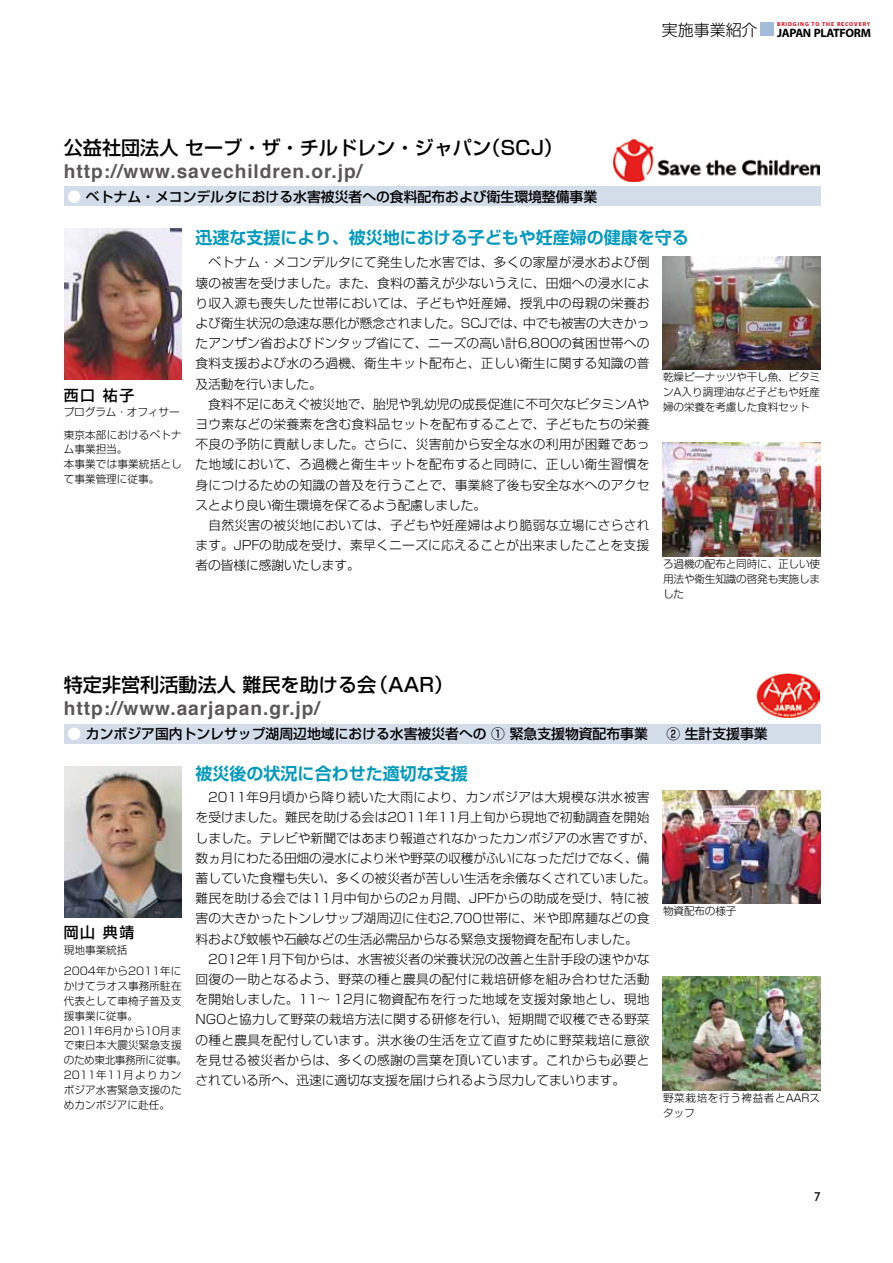
<style>
.page{position:relative;width:893px;height:1263px;background:#fff}
.page>*{position:absolute;margin:0;border:0;box-sizing:border-box;transform-origin:0 0}
.t1{font:700 19.2px "Helvetica";letter-spacing:.05em;color:#595757}
.t2{font:500 19.2px "Shin Go Pr 6";color:#000}
.t3{font:700 16.95px "Shin Go Pr 6 De";color:#0099bd}
.t4{font:500 14.85px "Shin Go Pr 6";letter-spacing:.1em;color:#000}
.t5{font:500 13.8px "Shin Go Pr 6";color:#000}
.t6{font:300 12.75px/20.2px "Shin Go Pr 6";letter-spacing:.015em;color:#000}
.t7{font:12.75px "Gill Sans";color:#000}
.t8{font:700 12.15px "Myriad Pro";letter-spacing:-.025em;color:#000}
.t9{font:300 10.65px/14.9px "Shin Go Pr 6";color:#000}
.t10{font:300 10.65px/14.9px "Shin Go Pr 6";letter-spacing:.055em;color:#000}
.t11{font:700 5.7px "Myriad Pro";letter-spacing:.15em;color:#e60012}
.s1{color:#fff}
.s2{font-family:"Shin Go Pr 6";font-weight:300;font-size:15.9px}
</style>
<div class="page">
<div style="left:64px;top:186px;width:757px;height:20px;background:#d3ddea"></div>
<img style="left:64px;top:229px;width:118px;height:150px">
<img style="left:663px;top:256px;width:157px;height:114px">
<img style="left:663px;top:442px;width:157px;height:114px">
<img style="left:614px;top:139px;width:206px;height:42px">
<div style="left:64px;top:724px;width:757px;height:20px;background:#d3ddea"></div>
<img style="left:64px;top:766px;width:118px;height:151px">
<img style="left:663px;top:790px;width:157px;height:114px">
<img style="left:663px;top:976px;width:157px;height:114px">
<img style="left:757px;top:673px;width:63px;height:45px">
<div style="left:760px;top:23px;width:13px;height:13px;background:#a3bbdb"></div>
<h1 class="t2" style="left:64px;top:132px;width:501px">公益社団法人 セーブ・ザ・チルドレン・ジャパン（SCJ）</h1>
<h1 class="t1" style="left:64px;top:155px;width:300px">http://www.savechildren.or.jp/</h1>
<p class="t5" style="left:68px;top:185px;width:531px"><span class="s1">●</span> ベトナム・メコンデルタにおける水害被災者への食料配布および衛生環境整備事業</p>
<p class="t8" style="left:662px;top:24px;width:211px"><span class="s2">実施事業紹介</span> JAPAN PLATFORM</p>
<p class="t11" style="left:777px;top:20px;width:95px">BRIDGING TO THE RECOVERY</p>
<p class="t4" style="left:64px;top:383px;width:72px">西口 祐子</p>
<p class="t9" style="left:64px;top:404px;width:117px">プログラム・オフィサー</p>
<p class="t9" style="left:64px;top:426px;width:119px">東京本部におけるベトナム事業担当。<br>本事業では事業統括として事業管理に従事。</p>
<h2 class="t3" style="left:196px;top:223px;width:495px">迅速な支援により、被災地における子どもや妊産婦の健康を守る</h2>
<p class="t6" style="left:196px;top:251px;width:455px">　ベトナム・メコンデルタにて発生した水害では、多くの家屋が浸水および倒壊の被害を受けました。また、食料の蓄えが少ないうえに、田畑への浸水により収入源も喪失した世帯においては、子どもや妊産婦、授乳中の母親の栄養および衛生状況の急速な悪化が懸念されました。SCJでは、中でも被害の大きかったアンザン省およびドンタップ省にて、ニーズの高い計6,800の貧困世帯への食料支援および水のろ過機、衛生キット配布と、正しい衛生に関する知識の普及活動を行いました。<br>　食料不足にあえぐ被災地で、胎児や乳幼児の成長促進に不可欠なビタミンAやヨウ素などの栄養素を含む食料品セットを配布することで、子どもたちの栄養不良の予防に貢献しました。さらに、災害前から安全な水の利用が困難であった地域において、ろ過機と衛生キットを配布すると同時に、正しい衛生習慣を身につけるための知識の普及を行うことで、事業終了後も安全な水へのアクセスとより良い衛生環境を保てるよう配慮しました。<br>　自然災害の被災地においては、子どもや妊産婦はより脆弱な立場にさらされます。JPFの助成を受け、素早くニーズに応えることが出来ましたことを支援者の皆様に感謝いたします。</p>
<p class="t9" style="left:663px;top:369px;width:159px;text-align:justify">乾燥ピーナッツや干し魚、ビタミンA入り調理油など子どもや妊産婦の栄養を考慮した食料セット</p>
<p class="t9" style="left:663px;top:556px;width:159px;text-align:justify">ろ過機の配布と同時に、正しい使用法や衛生知識の啓発も実施しました</p>
<h1 class="t2" style="left:64px;top:669px;width:391px">特定非営利活動法人 難民を助ける会（AAR）</h1>
<h1 class="t1" style="left:64px;top:693px;width:258px">http://www.aarjapan.gr.jp/</h1>
<p class="t5" style="left:68px;top:722px;width:702px"><span class="s1">●</span> カンボジア国内トンレサップ湖周辺地域における水害被災者への ① 緊急支援物資配布事業　 ② 生計支援事業</p>
<p class="t4" style="left:64px;top:920px;width:72px">岡山 典靖</p>
<p class="t9" style="left:64px;top:941px;width:65px">現地事業統括</p>
<p class="t9" style="left:64px;top:962px;width:125px">2004年から2011年にかけてラオス事務所駐在代表として車椅子普及支援事業に従事。<br>2011年6月から10月まで東日本大震災緊急支援のため東北事務所に従事。<br>2011年11月よりカンボジア水害緊急支援のためカンボジアに赴任。</p>
<h2 class="t3" style="left:196px;top:760px;width:274px">被災後の状況に合わせた適切な支援</h2>
<p class="t6" style="left:196px;top:786px;width:462px">　2011年9月頃から降り続いた大雨により、カンボジアは大規模な洪水被害を受けました。難民を助ける会は2011年11月上旬から現地で初動調査を開始しました。テレビや新聞ではあまり報道されなかったカンボジアの水害ですが、数ヵ月にわたる田畑の浸水により米や野菜の収穫がふいになっただけでなく、備蓄していた食糧も失い、多くの被災者が苦しい生活を余儀なくされていました。難民を助ける会では11月中旬からの2ヵ月間、JPFからの助成を受け、特に被害の大きかったトンレサップ湖周辺に住む2,700世帯に、米や即席麺などの食料および蚊帳や石鹸などの生活必需品からなる緊急支援物資を配布しました。　2012年1月下旬からは、水害被災者の栄養状況の改善と生計手段の速やかな回復の一助となるよう、野菜の種と農具の配付に栽培研修を組み合わせた活動を開始しました。11～ 12月に物資配布を行った地域を支援対象地とし、現地NGOと協力して野菜の栽培方法に関する研修を行い、短期間で収穫できる野菜の種と農具を配付しています。洪水後の生活を立て直すために野菜栽培に意欲を見せる被災者からは、多くの感謝の言葉を頂いています。これからも必要とされている所へ、迅速に適切な支援を届けられるよう尽力してまいります。</p>
<p class="t9" style="left:663px;top:903px;width:75px">物資配布の様子</p>
<p class="t10" style="left:663px;top:1090px;width:159px">野菜栽培を行う裨益者とAARスタッフ</p>
<p class="t7" style="left:814px;top:1190px;width:8px">7</p>
</div>
